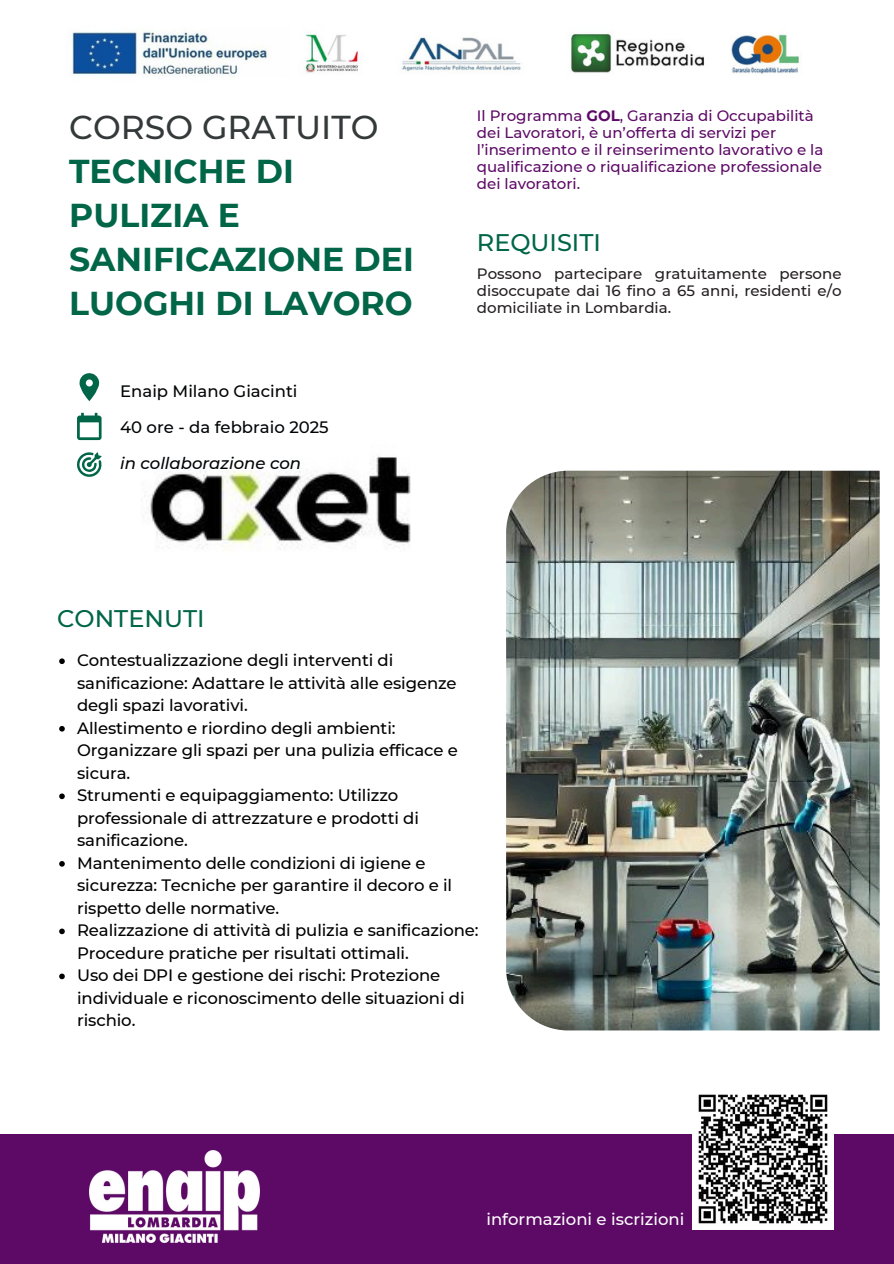
<style>
.page{position:relative;width:894px;height:1264px;background:#fff}
.page>*{position:absolute;margin:0;border:0;box-sizing:border-box;transform-origin:0 0}
.t1{font:700 33px/43.8px "Montserrat";color:#016547}
.t2{font:500 24px "Montserrat";color:#016547}
.t3{font:500 16.5px/22.5px "Montserrat";letter-spacing:-.005em;color:#000}
.t4{font:500 16.5px "Montserrat";color:#000305}
.t5{font:500 16.5px "Montserrat";color:#fff}
.t6{font:italic 500 16.5px "Montserrat";color:#000305}
.t7{font:500 15px/16.8px "Montserrat";color:#5d0a66}
.t8{font:500 15px/16.8px "Montserrat";color:#231f20;text-align:justify}
.s1{font-weight:500;color:#34393a}
.s2{font-weight:700}
</style>
<div class="page">
<svg style="left:79px;top:373px;width:20px;height:28px"></svg>
<svg style="left:77px;top:413px;width:24px;height:27px"></svg>
<svg style="left:77px;top:452px;width:24px;height:25px"></svg>
<img style="left:506px;top:470px;width:373px;height:560px">
<div style="left:0;top:1133px;width:893px;height:130px;background:#5d0a66"></div>
<img style="left:72px;top:31px;width:728px;height:45px">
<img style="left:144px;top:456px;width:267px;height:93px">
<img style="left:89px;top:1150px;width:170px;height:91px">
<img style="left:692px;top:1094px;width:141px;height:135px">
<svg style="left:59px;top:658px;width:6px;height:6px"></svg>
<svg style="left:59px;top:726px;width:6px;height:5px"></svg>
<svg style="left:59px;top:793px;width:6px;height:6px"></svg>
<svg style="left:59px;top:861px;width:6px;height:5px"></svg>
<svg style="left:59px;top:928px;width:6px;height:6px"></svg>
<svg style="left:59px;top:973px;width:6px;height:6px"></svg>
<h3 class="t1" style="left:69px;top:105px;width:346px"><span class="s1">CORSO GRATUITO<br></span>TECNICHE DI<br>PULIZIA E<br>SANIFICAZIONE DEI<br>LUOGHI DI LAVORO</h3>
<h1 class="t4" style="left:120px;top:380px;width:179px">Enaip Milano Giacinti</h1>
<p class="t4" style="left:120px;top:417px;width:210px">40 ore - da febbraio 2025</p>
<h3 class="t6" style="left:120px;top:453px;width:182px">in collaborazione con</h3>
<h3 class="t2" style="left:57px;top:604px;width:149px">CONTENUTI</h3>
<h3 class="t7" style="left:477px;top:107px;width:348px">Il Programma <span class="s2">GOL</span>, Garanzia di Occupabilità dei Lavoratori, è un’offerta di servizi per l’inserimento e il reinserimento lavorativo e la qualificazione o riqualificazione professionale dei lavoratori.</h3>
<h3 class="t2" style="left:477px;top:228px;width:125px">REQUISITI</h3>
<h2 class="t8" style="left:477px;top:265px;width:366px">Possono partecipare gratuitamente persone disoccupate dai 16 fino a 65 anni, residenti e/o domiciliate in Lombardia.</h2>
<h2 class="t3" style="left:77px;top:649px;width:381px">Contestualizzazione degli interventi di sanificazione: Adattare le attività alle esigenze degli spazi lavorativi.</h2>
<p class="t3" style="left:77px;top:716px;width:382px">Allestimento e riordino degli ambienti:<br>Organizzare gli spazi per una pulizia efficace e sicura.</p>
<p class="t3" style="left:77px;top:784px;width:343px">Strumenti e equipaggiamento: Utilizzo professionale di attrezzature e prodotti di sanificazione.</p>
<p class="t3" style="left:77px;top:851px;width:376px">Mantenimento delle condizioni di igiene e sicurezza: Tecniche per garantire il decoro e il rispetto delle normative.</p>
<p class="t3" style="left:77px;top:919px;width:403px">Realizzazione di attività di pulizia e sanificazione:<br>Procedure pratiche per risultati ottimali.</p>
<p class="t3" style="left:77px;top:964px;width:389px">Uso dei DPI e gestione dei rischi: Protezione individuale e riconoscimento delle situazioni di rischio.</p>
<p class="t5" style="left:486px;top:1208px;width:199px">informazioni e iscrizioni</p>
</div>
